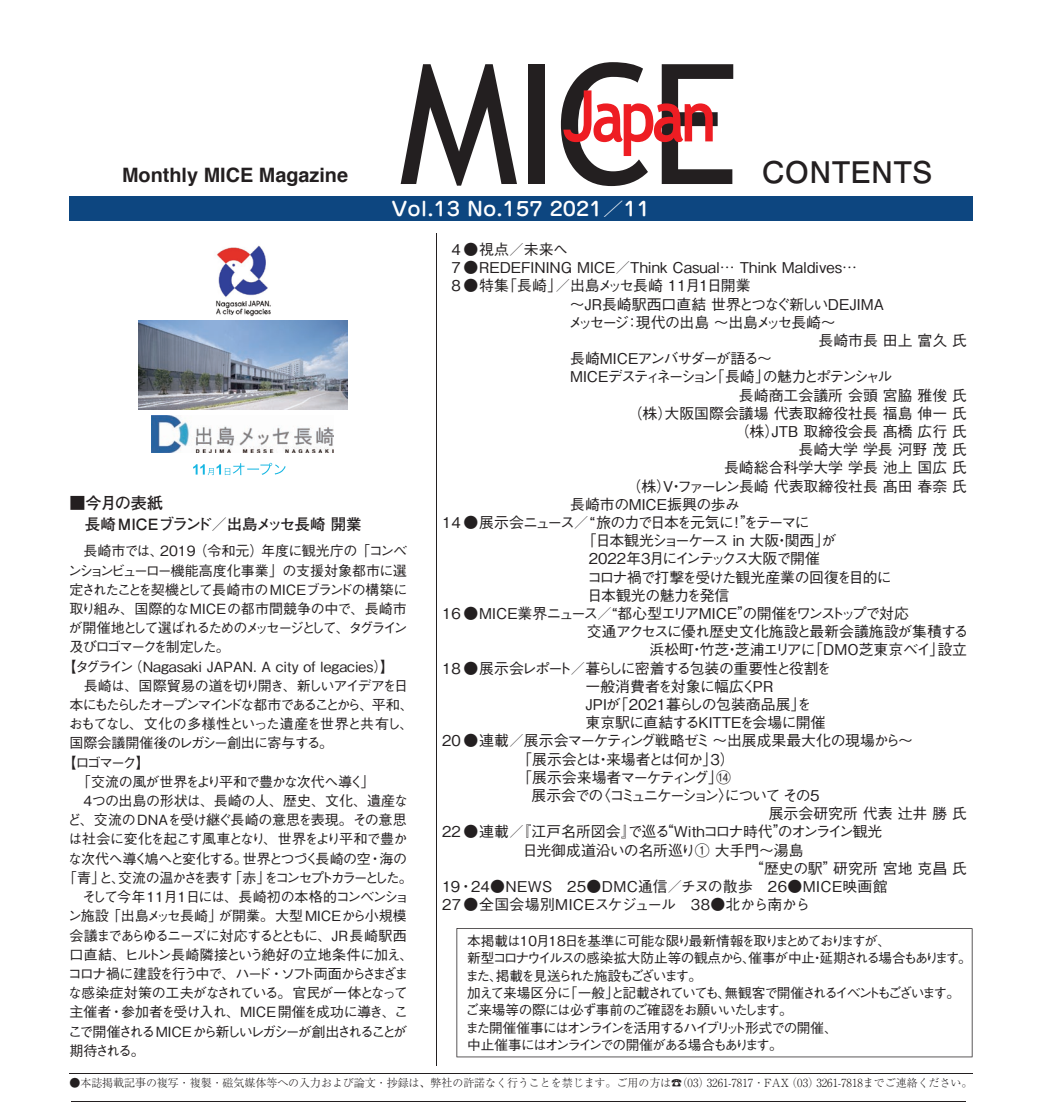
<style>
.page{position:relative;width:1042px;height:1102px;background:#fff}
.page>*{position:absolute;margin:0;border:0;box-sizing:border-box;transform-origin:0 0}
.t1{font:700 29.75px "Futo Go B101 Pro";color:#231f20}
.t2{font:700 19.78px "Helvetica";color:#231f20}
.t3{font:500 18.9px "Jun 34 Pro";color:#fff;scale:1.11 1}
.t4{font:700 16.1px "Futo Go B101 Pro";letter-spacing:-.05em;color:#231f20}
.t5{font:700 15.58px "Futo Go B101 Pro";letter-spacing:-.005em;color:#231f20}
.t6{font:500 14.88px "Gothic BBB Pro";color:#231f20}
.t7{font:500 14.88px "Gothic BBB Pro";letter-spacing:-.03em;color:#231f20}
.t8{font:500 14.88px "Gothic BBB Pro";letter-spacing:-.06em;color:#231f20}
.t9{font:500 14.88px "Gothic BBB Pro";letter-spacing:-.085em;color:#231f20}
.t10{font:500 14.88px "Gothic BBB Pro";letter-spacing:-.075em;color:#231f20}
.t11{font:500 14.88px "Gothic BBB Pro";letter-spacing:.02em;color:#231f20}
.t12{font:500 14.88px "Gothic BBB Pro";letter-spacing:-.105em;color:#231f20}
.t13{font:500 14.88px "Gothic BBB Pro";letter-spacing:-.11em;color:#231f20}
.t14{font:500 14.88px "Gothic BBB Pro";letter-spacing:-.17em;color:#231f20}
.t15{font:500 14.88px "Gothic BBB Pro";letter-spacing:-.095em;color:#231f20}
.t16{font:500 14.88px "Gothic BBB Pro";letter-spacing:-.1em;color:#231f20}
.t17{font:500 14.88px "Gothic BBB Pro";letter-spacing:-.02em;color:#231f20}
.t18{font:500 14.88px "Gothic BBB Pro";letter-spacing:-.07em;color:#231f20}
.t19{font:500 14.88px "Gothic BBB Pro";letter-spacing:-.065em;color:#231f20}
.t20{font:500 14px "Gothic BBB Pro";color:#231f20}
.t21{font:500 14px "Gothic BBB Pro";letter-spacing:-.065em;color:#231f20}
.t22{font:500 14px "Gothic BBB Pro";letter-spacing:-.03em;color:#231f20}
.t23{font:500 14px "Gothic BBB Pro";letter-spacing:-.165em;color:#231f20}
.t24{font:500 14px "Gothic BBB Pro";letter-spacing:-.09em;color:#231f20}
.t25{font:500 14px "Gothic BBB Pro";letter-spacing:-.105em;color:#231f20}
.t26{font:500 14px "Gothic BBB Pro";letter-spacing:-.04em;color:#231f20}
.t27{font:500 14px "Gothic BBB Pro";letter-spacing:-.15em;color:#231f20}
.t28{font:500 14px "Gothic BBB Pro";letter-spacing:-.145em;color:#231f20}
.t29{font:500 14px "Gothic BBB Pro";letter-spacing:-.13em;color:#231f20}
.t30{font:500 14px "Gothic BBB Pro";letter-spacing:-.02em;color:#231f20}
.t31{font:500 14px "Gothic BBB Pro";letter-spacing:-.01em;color:#231f20}
.t32{font:500 14px "Gothic BBB Pro";letter-spacing:-.135em;color:#231f20}
.t33{font:500 13.65px/17.3px "Gothic BBB Pro";letter-spacing:-.115em;color:#231f20}
.t34{font:300 11.2px "Ryumin Pro";color:#231f20}
</style>
<div class="page">
<div style="left:69px;top:196px;width:903px;height:25px;background:#0d4680"></div>
<hr style="left:436px;top:233px;width:1px;height:832px;background:#231f20">
<hr style="left:69px;top:1072px;width:903px;height:1px;background:#231f20">
<svg style="left:401px;top:64px;width:116px;height:122px"></svg>
<div style="left:528px;top:64px;width:16px;height:120px;background:#231f20"></div>
<svg style="left:561px;top:62px;width:172px;height:124px"></svg>
<hr style="left:72px;top:1101px;width:894px;height:1px;background:#231f20">
<svg style="left:456px;top:928px;width:516px;height:129px"></svg>
<img style="left:152px;top:415px;width:182px;height:37px">
<svg style="left:193px;top:463px;width:93px;height:12px"></svg>
<img style="left:216px;top:245px;width:55px;height:72px">
<img style="left:138px;top:320px;width:210px;height:89px">
<h2 class="t2" style="left:122px;top:159px;width:228px">Monthly MICE Magazine</h2>
<p class="t3" style="left:391px;top:194px;width:235px">Vol.13 No.157 2021／11</p>
<h1 class="t1" style="left:762px;top:148px;width:172px">CONTENTS</h1>
<p class="t4" style="left:69px;top:490px;width:95px">■今月の表紙</p>
<p class="t5" style="left:69px;top:511px;width:294px">　長崎MICEブランド／出島メッセ長崎 開業</p>
<p class="t20" style="left:69px;top:539px;width:339px">　長崎市では、2019（令和元）年度に観光庁の「コンベ</p>
<p class="t22" style="left:68px;top:559px;width:341px">ンションビューロー機能高度化事業」の支援対象都市に選</p>
<p class="t24" style="left:69px;top:578px;width:339px">定されたことを契機として長崎市の MICEブランドの構築に</p>
<p class="t20" style="left:69px;top:597px;width:339px">取り組み、国際的なMICEの都市間競争の中で、長崎市</p>
<p class="t28" style="left:68px;top:616px;width:341px">が開催地として選ばれるためのメッセージとして、タグライン</p>
<p class="t32" style="left:69px;top:635px;width:162px">及びロゴマークを制定した。</p>
<p class="t20" style="left:62px;top:655px;width:333px">【タグライン（Nagasaki JAPAN. A city of legacies）】</p>
<p class="t25" style="left:69px;top:674px;width:340px">　長崎は、国際貿易の道を切り開き、新しいアイデアを日</p>
<p class="t23" style="left:69px;top:693px;width:346px">本にもたらしたオープンマインドな都市であることから、平和、</p>
<p class="t24" style="left:69px;top:712px;width:346px">おもてなし、文化の多様性といった遺産を世界と共有し、</p>
<p class="t26" style="left:69px;top:731px;width:265px">国際会議開催後のレガシー創出に寄与する。</p>
<p class="t21" style="left:62px;top:751px;width:89px">【ロゴマーク】</p>
<p class="t21" style="left:69px;top:770px;width:307px">　「交流の風が世界をより平和で豊かな次代へ導く」</p>
<p class="t22" style="left:69px;top:789px;width:340px">　４つの出島の形状は、長崎の人、歴史、文化、遺産な</p>
<p class="t30" style="left:68px;top:808px;width:341px">ど、交流のDNAを受け継ぐ長崎の意思を表現。その意思</p>
<p class="t21" style="left:69px;top:827px;width:340px">は社会に変化を起こす風車となり、世界をより平和で豊か</p>
<p class="t21" style="left:68px;top:847px;width:340px">な次代へ導く鳩へと変化する。世界とつづく長崎の空・海の</p>
<p class="t23" style="left:63px;top:866px;width:351px">「青」と、交流の温かさを表す「赤」をコンセプトカラーとした。</p>
<p class="t22" style="left:69px;top:885px;width:341px">　そして今年11月1日には、長崎初の本格的コンベンショ</p>
<p class="t20" style="left:68px;top:904px;width:341px">ン施設「出島メッセ長崎」が開業。大型MICEから小規模</p>
<p class="t25" style="left:69px;top:923px;width:339px">会議まであらゆるニーズに対応するとともに、JR 長崎駅西</p>
<p class="t31" style="left:69px;top:943px;width:346px">口直結、ヒルトン長崎隣接という絶好の立地条件に加え、</p>
<p class="t29" style="left:68px;top:962px;width:342px">コロナ禍に建設を行う中で、ハード・ソフト両面からさまざま</p>
<p class="t21" style="left:68px;top:981px;width:341px">な感染症対策の工夫がなされている。官民が一体となって</p>
<p class="t26" style="left:69px;top:1000px;width:340px">主催者・参加者を受け入れ、MICE 開催を成功に導き、こ</p>
<p class="t27" style="left:68px;top:1019px;width:341px">こで開催される MICE から新しいレガシーが創出されることが</p>
<p class="t21" style="left:69px;top:1039px;width:77px">期待される。</p>
<p class="t6" style="left:451px;top:237px;width:118px">4 ● 視点／ 未来へ</p>
<p class="t6" style="left:451px;top:256px;width:407px">7 ● REDEFINING MICE／Think Casual… Think Maldives…</p>
<p class="t8" style="left:451px;top:274px;width:301px">8 ● 特集「長崎」／ 出島メッセ長崎 11月1日開業</p>
<p class="t6" style="left:570px;top:292px;width:315px">～JR長崎駅西口直結 世界とつなぐ新しいDEJIMA</p>
<p class="t15" style="left:568px;top:310px;width:269px">メッセージ ：現代の出島 ～出島メッセ長崎～</p>
<p class="t6" style="left:818px;top:328px;width:150px">長崎市長 田上 富久 氏</p>
<p class="t19" style="left:570px;top:347px;width:203px">長崎MICEアンバサダーが語る～</p>
<p class="t14" style="left:570px;top:365px;width:324px">M I C Eデスティネーション「長崎」の魅力とポテンシャル</p>
<p class="t6" style="left:739px;top:383px;width:230px">長崎商工会議所 会頭 宮脇 雅俊 氏</p>
<p class="t6" style="left:628px;top:401px;width:341px">（株）大阪国際会議場 代表取締役社長 福島 伸一 氏</p>
<p class="t6" style="left:735px;top:419px;width:234px">（株）JTB 取締役会長 髙橋 広行 氏</p>
<p class="t6" style="left:798px;top:437px;width:170px">長崎大学 学長 河野 茂 氏</p>
<p class="t6" style="left:724px;top:456px;width:245px">長崎総合科学大学 学長 池上 国広 氏</p>
<p class="t6" style="left:626px;top:474px;width:342px">（株）V・ファーレン長崎 代表取締役社長 髙田 春奈 氏</p>
<p class="t6" style="left:570px;top:492px;width:171px">長崎市のMICE振興の歩み</p>
<p class="t12" style="left:442px;top:510px;width:369px">14 ● 展示会ニュース／ ‶旅の力で日本を元気に！”をテーマに</p>
<p class="t16" style="left:582px;top:528px;width:256px">「日本観光ショーケース in 大阪・関西」が</p>
<p class="t10" style="left:589px;top:547px;width:233px">2022年3月にインテックス大阪で開催</p>
<p class="t10" style="left:587px;top:565px;width:306px">コロナ禍で打撃を受けた観光産業の回復を目的に</p>
<p class="t7" style="left:587px;top:583px;width:143px">日本観光の魅力を発信</p>
<p class="t8" style="left:442px;top:601px;width:468px">16 ● MICE業界ニュース／ “都心型エリアMICE”の開催をワンストップで対応</p>
<p class="t7" style="left:587px;top:619px;width:383px">交通アクセスに優れ歴史文化施設と最新会議施設が集積する</p>
<p class="t6" style="left:649px;top:637px;width:319px">浜松町・竹芝・芝浦エリアに「DMO芝東京ベイ」設立</p>
<p class="t9" style="left:442px;top:656px;width:391px">18 ● 展示会レポート／ 暮らしに密着する包装の重要性と役割を</p>
<p class="t6" style="left:585px;top:674px;width:189px">一般消費者を対象に幅広くPR</p>
<p class="t6" style="left:585px;top:692px;width:228px">JPIが「2021暮らしの包装商品展」を</p>
<p class="t17" style="left:585px;top:710px;width:242px">東京駅に直結するKITTEを会場に開催</p>
<p class="t7" style="left:442px;top:728px;width:472px">20 ● 連載／ 展示会マーケティング戦略ゼミ ～出展成果最大化の現場から～</p>
<p class="t18" style="left:517px;top:747px;width:219px">「展示会とは・来場者とは何か」3）</p>
<p class="t9" style="left:517px;top:765px;width:215px">「展示会来場者マーケティング」⑭</p>
<p class="t13" style="left:442px;top:783px;width:379px">　　　　　　展示会での〈コミュニケーション〉について その5</p>
<p class="t6" style="left:769px;top:801px;width:200px">展示会研究所 代表 辻井 勝 氏</p>
<p class="t6" style="left:442px;top:819px;width:442px">22 ● 連載／ 『江戸名所図会』で巡る“Withコロナ時代”のオンライン観光</p>
<p class="t6" style="left:523px;top:838px;width:282px">日光御成道沿いの名所巡り① 大手門～湯島</p>
<p class="t6" style="left:749px;top:856px;width:219px">“歴史の駅”研究所 宮地 克昌 氏</p>
<p class="t11" style="left:442px;top:874px;width:447px">19・24● NEWS　25●DMC通信／チヌの散歩　26●MICE映画館</p>
<p class="t6" style="left:442px;top:892px;width:384px">27 ● 全国会場別MICEスケジュール　38●北から南から　</p>
<p class="t33" style="left:465px;top:930px;width:508px">本掲載は10月18日を基準に可能な限り最新情報を取りまとめておりますが、<br>新型コロナウイルスの感染拡大防止等の観点から、催事が中止・延期される場合もあります。また、掲載を見送られた施設もございます。<br>加えて来場区分に「一般」と記載されていても、無観客で開催されるイベントもございます。ご来場等の際には必ず事前のご確認をお願いいたします。<br>また開催催事にはオンラインを活用するハイブリット形式での開催、<br>中止催事にはオンラインでの開催がある場合もあります。</p>
<p class="t34" style="left:69px;top:1073px;width:904px">●本誌掲載記事の複写・複製・磁気媒体等への入力および論文・抄録は、弊社の許諾なく行うことを禁じます。ご用の方は☎（03）3261-7817・FAX（03）3261-7818までご連絡ください。</p>
</div>
